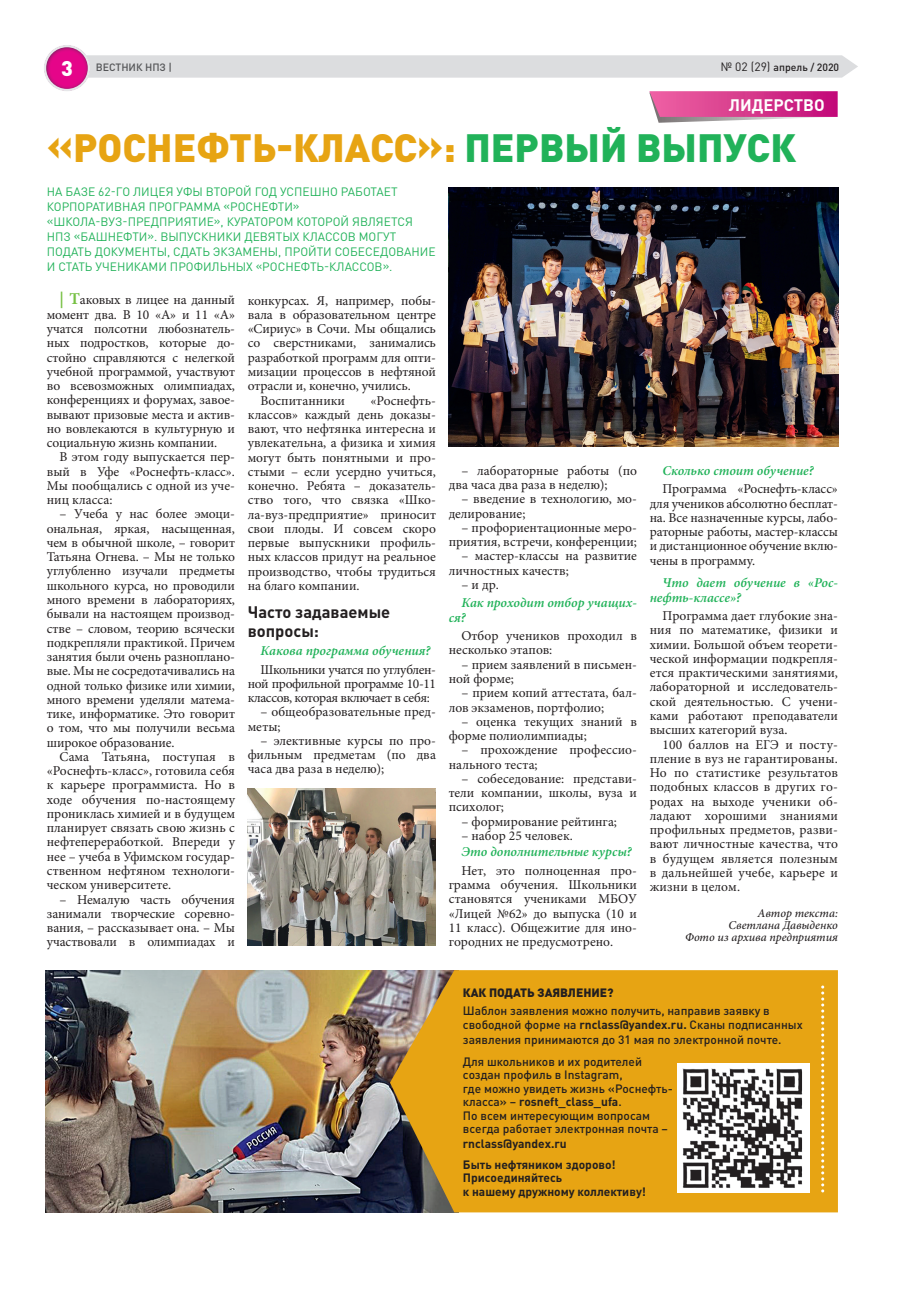
<style>
.page{position:relative;width:906px;height:1289px;background:#fff}
.page>*{position:absolute;margin:0;border:0;box-sizing:border-box;transform-origin:0 0}
.t1{font:900 39px "DIN Pro";color:#e7a413}
.t2{font:700 16.5px/18.5px "DIN Pro";color:#231f20}
.t3{font:700 16.5px "DIN Pro";color:#fff}
.t4{font:13.5px/14.2px "Minion Pro";color:#231f20;text-align:justify}
.t5{font:italic 600 13.5px/14.2px "Minion Pro";color:#21b259}
.t6{font:500 12px/13.5px "DIN Pro";color:#231f20}
.t7{font:12px/15px "DIN Pro";color:#21b259}
.t8{font:700 12px/21px "DIN Pro";color:#231f20}
.t9{font:italic 500 12px/12px "Minion Pro";color:#231f20;text-align:right}
.t10{font:900 12px "DIN Pro";color:#231f20}
.t11{font:500 10.5px "DIN Pro";color:#231f20}
.t12{font:500 10.5px "DIN Pro";color:#545557}
.s1{font-weight:900;font-size:21px;color:#fff}
.s2{font-weight:400;font-size:12px}
.s3{color:#21b259}
.s4{font-weight:700;font-size:16.5px;color:#76c043}
.s5{font-weight:700}
</style>
<div class="page">
<img style="left:449px;top:187px;width:389px;height:260px">
<img style="left:248px;top:788px;width:188px;height:157px">
<img style="left:46px;top:970px;width:344px;height:242px">
<svg style="left:390px;top:970px;width:448px;height:242px;background:#dc9e1b"></svg>
<svg style="left:821px;top:985px;width:3px;height:207px"></svg>
<svg style="left:44px;top:45px;width:814px;height:78px"></svg>
<img style="left:678px;top:1063px;width:131px;height:129px">
<p class="t12" style="left:61px;top:60px;width:112px"><span class="s1">3</span> ВЕСТНИК НПЗ |</p>
<p class="t11" style="left:721px;top:60px;width:120px"><span class="s2">№ 02 (29)</span> апрель / 2020</p>
<p class="t3" style="left:729px;top:93px;width:97px">ЛИДЕРСТВО</p>
<h1 class="t1" style="left:47px;top:121px;width:750px">«РОСНЕФТЬ-КЛАСС»: <span class="s3">ПЕРВЫЙ ВЫПУСК</span></h1>
<p class="t7" style="left:47px;top:183px;width:390px">НА БАЗЕ 62-ГО ЛИЦЕЯ УФЫ ВТОРОЙ ГОД УСПЕШНО РАБОТАЕТ КОРПОРАТИВНАЯ ПРОГРАММА «РОСНЕФТИ» «ШКОЛА-ВУЗ-ПРЕДПРИЯТИЕ», КУРАТОРОМ КОТОРОЙ ЯВЛЯЕТСЯ НПЗ «БАШНЕФТИ». ВЫПУСКНИКИ ДЕВЯТЫХ КЛАССОВ МОГУТ ПОДАТЬ ДОКУМЕНТЫ, СДАТЬ ЭКЗАМЕНЫ, ПРОЙТИ СОБЕСЕДОВАНИЕ И СТАТЬ УЧЕНИКАМИ ПРОФИЛЬНЫХ «РОСНЕФТЬ-КЛАССОВ».</p>
<p class="t4" style="left:47px;top:293px;width:190px;text-indent:13px"><span class="s4">| Т</span>аковых в лицее на данный момент два. В 10 «А» и 11 «А» учатся полсотни любознатель&shy;ных подростков, которые до&shy;стойно справляются с нелегкой учебной программой, участвуют во всевозможных олимпиадах, конференциях и форумах, завое&shy;вывают призовые места и актив&shy;но вовлекаются в культурную и социальную жизнь компании.</p>
<p class="t4" style="left:47px;top:450px;width:190px;text-indent:13px">В этом году выпускается пер&shy;вый в Уфе «Роснефть-класс».<br>Мы пообщались с одной из уче&shy;ниц класса:</p>
<p class="t4" style="left:47px;top:507px;width:190px;text-indent:13px">– Учеба у нас более эмоци&shy;ональная, яркая, насыщенная, чем в обычной школе, – говорит Татьяна Огнева. – Мы не только углубленно изучали предметы школьного курса, но проводили много времени в лабораториях, бывали на настоящем производ&shy;стве – словом, теорию всячески подкрепляли практикой. Причем занятия были очень разноплано&shy;вые. Мы не сосредотачивались на одной только физике или химии, много времени уделяли матема&shy;тике, информатике. Это говорит о том, что мы получили весьма широкое образование.</p>
<p class="t4" style="left:47px;top:749px;width:190px;text-indent:13px">Сама Татьяна, поступая в «Роснефть-класс», готовила себя к карьере программиста. Но в ходе обучения по-настоящему прониклась химией и в будущем планирует связать свою жизнь с нефтепереработкой. Впереди у нее – учеба в Уфимском государ&shy;ственном нефтяном технологи&shy;ческом университете.</p>
<p class="t4" style="left:47px;top:892px;width:190px;text-indent:13px">– Немалую часть обучения занимали творческие соревно&shy;вания, – рассказывает она. – Мы участвовали в олимпиадах и</p>
<p class="t4" style="left:248px;top:293px;width:190px">конкурсах. Я, например, побы-</p>
<p class="t4" style="left:248px;top:307px;width:190px">вала в образовательном центре</p>
<p class="t4" style="left:248px;top:322px;width:190px">«Сириус» в Сочи. Мы общались</p>
<p class="t4" style="left:248px;top:336px;width:190px">со сверстниками, занимались</p>
<p class="t4" style="left:248px;top:350px;width:190px">разработкой программ для опти-</p>
<p class="t4" style="left:248px;top:364px;width:190px">мизации процессов в нефтяной</p>
<p class="t4" style="left:248px;top:379px;width:164px">отрасли и, конечно, учились.</p>
<p class="t4" style="left:260px;top:393px;width:86px">Воспитанники</p>
<p class="t4" style="left:248px;top:393px;width:190px;text-indent:123px">«Роснефть&shy;классов» каждый день доказы&shy;вают, что нефтянка интересна и увлекательна, а физика и химия могут быть понятными и про&shy;стыми – если усердно учиться, конечно. Ребята – доказатель&shy;ство того, что связка «Шко&shy;ла-вуз-предприятие» приносит свои плоды. И совсем скоро первые выпускники профиль&shy;ных классов придут на реальное производство, чтобы трудиться на благо компании.</p>
<p class="t2" style="left:248px;top:602px;width:144px">Часто задаваемые вопросы:</p>
<p class="t5" style="left:260px;top:643px;width:171px">Какова программа обучения?</p>
<p class="t4" style="left:248px;top:662px;width:190px;text-indent:13px">Школьники учатся по углублен&shy;ной профильной программе 10-11 классов, которая включает в себя:</p>
<p class="t4" style="left:248px;top:705px;width:190px;text-indent:13px">– общеобразовательные пред&shy;меты;</p>
<p class="t4" style="left:248px;top:733px;width:190px;text-indent:13px">– элективные курсы по про&shy;фильным предметам (по два часа два раза в неделю);</p>
<p class="t4" style="left:449px;top:463px;width:190px;text-indent:13px">– лабораторные работы (по два часа два раза в неделю);</p>
<p class="t4" style="left:449px;top:492px;width:190px;text-indent:13px">– введение в технологию, мо&shy;делирование;</p>
<p class="t4" style="left:449px;top:520px;width:190px;text-align:right">– профориентационные меро&shy;приятия, встречи, конференции;</p>
<p class="t4" style="left:449px;top:549px;width:190px;text-indent:13px">– мастер-классы на развитие личностных качеств;</p>
<p class="t4" style="left:461px;top:577px;width:39px">– и др.</p>
<p class="t5" style="left:449px;top:596px;width:190px;text-indent:13px">Как проходит отбор учащих&shy;ся?</p>
<p class="t4" style="left:449px;top:629px;width:190px;text-indent:13px">Отбор учеников проходил в несколько этапов:</p>
<p class="t4" style="left:449px;top:657px;width:190px;text-indent:13px">– прием заявлений в письмен&shy;ной форме;</p>
<p class="t4" style="left:449px;top:686px;width:190px;text-indent:13px">– прием копий аттестата, бал&shy;лов экзаменов, портфолио;</p>
<p class="t4" style="left:449px;top:714px;width:190px;text-indent:13px">– оценка текущих знаний в форме полиолимпиады;</p>
<p class="t4" style="left:449px;top:743px;width:190px;text-indent:13px">– прохождение профессио&shy;нального теста;</p>
<p class="t4" style="left:449px;top:771px;width:190px;text-indent:13px">– собеседование: представи&shy;тели компании, школы, вуза и психолог;</p>
<p class="t4" style="left:461px;top:814px;width:157px">– формирование рейтинга;</p>
<p class="t4" style="left:461px;top:828px;width:113px">– набор 25 человек.</p>
<p class="t5" style="left:461px;top:844px;width:172px">Это дополнительные курсы?</p>
<p class="t4" style="left:449px;top:863px;width:190px;text-indent:13px">Нет, это полноценная про&shy;грамма обучения. Школьники становятся учениками МБОУ «Лицей №62» до выпуска (10 и 11 класс). Общежитие для ино&shy;городних не предусмотрено.</p>
<p class="t5" style="left:662px;top:463px;width:153px">Сколько стоит обучение?</p>
<p class="t4" style="left:649px;top:482px;width:190px;text-indent:13px">Программа «Роснефть-класс» для учеников абсолютно бесплат&shy;на. Все назначенные курсы, лабо&shy;раторные работы, мастер-классы и дистанционное обучение вклю&shy;чены в программу.</p>
<p class="t5" style="left:649px;top:576px;width:190px;text-indent:13px">Что дает обучение в «Рос&shy;нефть-классе»?</p>
<p class="t4" style="left:649px;top:608px;width:190px;text-indent:13px">Программа дает глубокие зна&shy;ния по математике, физики и химии. Большой объем теорети&shy;ческой информации подкрепля&shy;ется практическими занятиями, лабораторной и исследователь&shy;ской деятельностью. С учени&shy;ками работают преподаватели высших категорий вуза.</p>
<p class="t4" style="left:649px;top:737px;width:190px;text-indent:13px">100 баллов на ЕГЭ и посту&shy;пление в вуз не гарантированы.<br>Но по статистике результатов подобных классов в других го&shy;родах на выходе ученики об&shy;ладают хорошими знаниями профильных предметов, разви&shy;вают личностные качества, что в будущем является полезным в дальнейшей учебе, карьере и жизни в целом.</p>
<p class="t9" style="left:685px;top:907px;width:154px">Автор текста:<br>Светлана Давыденко<br>Фото из архива предприятия</p>
<p class="t10" style="left:463px;top:984px;width:152px">КАК ПОДАТЬ ЗАЯВЛЕНИЕ?</p>
<p class="t6" style="left:463px;top:1003px;width:341px;line-height:14.1px">Шаблон заявления можно получить, направив заявку в свободной форме на <span class="s5">rnclass@yandex.ru.</span> Сканы подписанных заявления принимаются до 31 мая по электронной почте.</p>
<p class="t6" style="left:463px;top:1054px;width:211px">Для школьников и их родителей создан профиль в Instagram,<br>где можно увидеть жизнь «Роснефть&shy;класса» – <span class="s5">rosneft_class_ufa</span>.<br>По всем интересующим вопросам всегда работает электронная почта –</p>
<p class="t8" style="left:463px;top:1132px;width:154px">rnclass@yandex.ru<br>Быть нефтяником здорово!</p>
<p class="t8" style="left:463px;top:1170px;width:185px;line-height:13.5px">Присоединяйтесь<br>к нашему дружному коллективу!</p>
</div>
